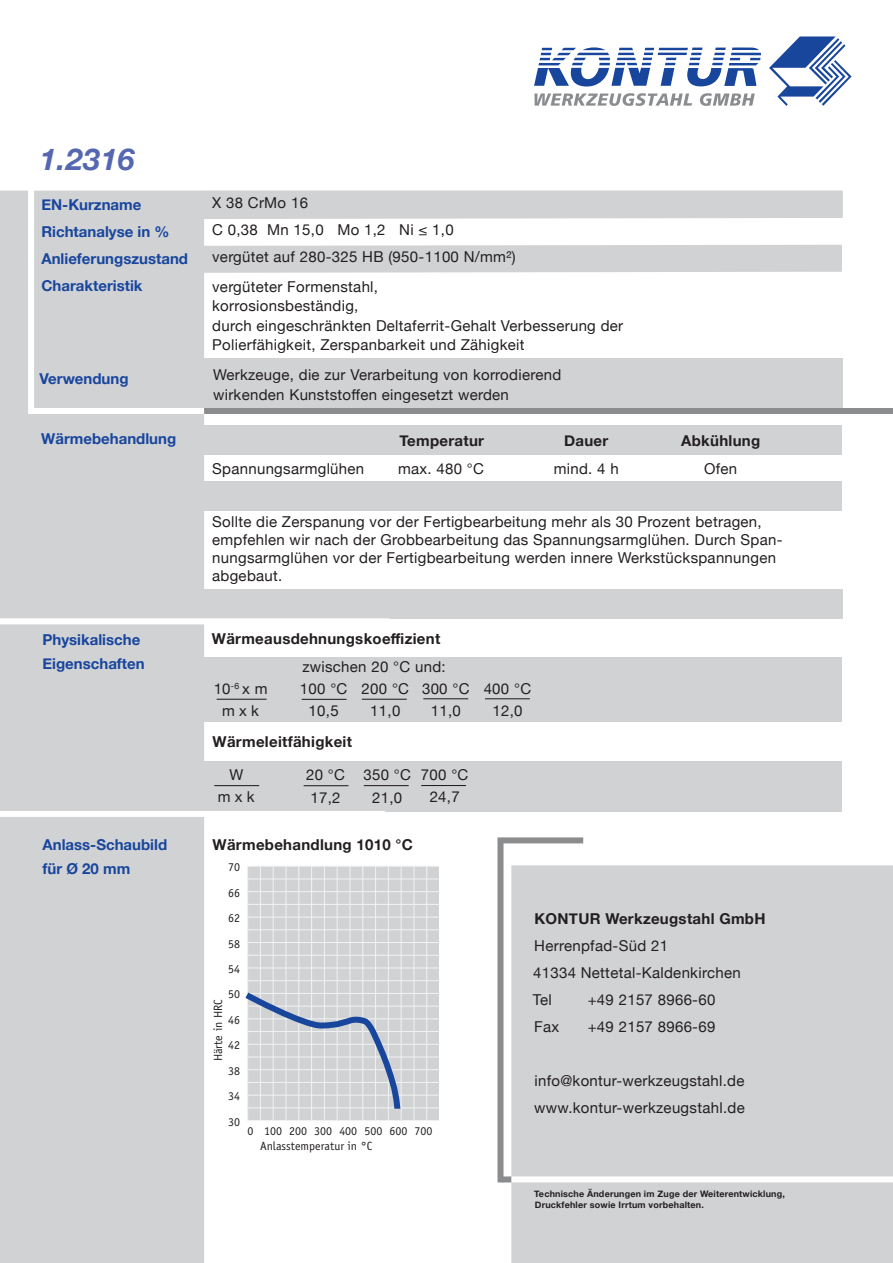
<style>
.page{position:relative;width:893px;height:1263px;background:#fff}
.page>*{position:absolute;margin:0;border:0;box-sizing:border-box;transform-origin:0 0}
.t1{font:italic 700 30px "Helvetica Neue";color:#5467b0}
._10_16_Tabulatoren{font:15px/22.5px "Helvetica Neue";letter-spacing:.02em;color:#231f20;text-align:center}
._10_13{font:15px/19.5px "Helvetica Neue";letter-spacing:.02em;color:#231f20}
._10_18{font:15px/27px "Helvetica Neue";letter-spacing:.02em;color:#231f20}
.Links{font:700 15px/27px "Helvetica Neue";color:#18469d}
._10_16_Tabulatoren-2{font:700 15px "Helvetica Neue";letter-spacing:.02em;color:#231f20}
.t2{font:12px/25.5px "ITC Officina Sans";color:#231f20;text-align:justify}
._10_18-2{font:700 9px/10.8px "Helvetica Neue";letter-spacing:.02em;color:#231f20}
</style>
<div class="page">
<div style="left:204px;top:359px;width:638px;height:50px;background:#d1d2d4"></div>
<div style="left:0;top:191px;width:204px;height:1072px;background:#d1d2d4"></div>
<div style="left:511px;top:865px;width:382px;height:398px;background:#d1d2d4"></div>
<svg style="left:534px;top:47px;width:227px;height:40px"></svg>
<svg style="left:769px;top:36px;width:83px;height:70px"></svg>
<svg style="left:534px;top:93px;width:158px;height:13px"></svg>
<svg style="left:700px;top:93px;width:55px;height:13px"></svg>
<div style="left:284px;top:190px;width:559px;height:29px;background:#d1d2d4"></div>
<div style="left:284px;top:245px;width:558px;height:28px;background:#d1d2d4"></div>
<svg style="left:25px;top:190px;width:259px;height:227px"></svg>
<div style="left:204px;top:408px;width:689px;height:6px;background:#8b8c8e"></div>
<div style="left:502px;top:1176px;width:10px;height:6px;background:#8b8c8e"></div>
<div style="left:511px;top:1176px;width:382px;height:6px;background:#fff"></div>
<div style="left:497px;top:837px;width:6px;height:345px;background:#8b8c8e"></div>
<div style="left:204px;top:425px;width:638px;height:30px;background:#d1d2d4"></div>
<div style="left:204px;top:481px;width:638px;height:29px;background:#d1d2d4"></div>
<div style="left:204px;top:761px;width:638px;height:50px;background:#d1d2d4"></div>
<div style="left:0;top:811px;width:385px;height:6px;background:#fff"></div>
<div style="left:204px;top:589px;width:638px;height:30px;background:#d1d2d4"></div>
<div style="left:0;top:618px;width:389px;height:6px;background:#fff"></div>
<div style="left:204px;top:657px;width:638px;height:65px;background:#d1d2d4"></div>
<div style="left:503px;top:837px;width:80px;height:6px;background:#8b8c8e"></div>
<svg style="left:247px;top:866px;width:192px;height:255px;background:#d3d4d6"></svg>
<hr style="left:248px;top:1107px;width:191px;height:1px;background:#f2f3f4">
<hr style="left:248px;top:1095px;width:191px;height:1px;background:#f2f3f4">
<hr style="left:248px;top:1082px;width:191px;height:1px;background:#f2f3f4">
<hr style="left:248px;top:1069px;width:191px;height:1px;background:#f2f3f4">
<hr style="left:248px;top:1056px;width:191px;height:1px;background:#f2f3f4">
<hr style="left:248px;top:1044px;width:191px;height:1px;background:#f2f3f4">
<hr style="left:248px;top:1031px;width:191px;height:1px;background:#f2f3f4">
<hr style="left:248px;top:1018px;width:191px;height:1px;background:#f2f3f4">
<hr style="left:248px;top:1006px;width:191px;height:1px;background:#f2f3f4">
<hr style="left:248px;top:993px;width:191px;height:1px;background:#f2f3f4">
<hr style="left:248px;top:980px;width:191px;height:1px;background:#f2f3f4">
<hr style="left:248px;top:967px;width:191px;height:1px;background:#f2f3f4">
<hr style="left:248px;top:955px;width:191px;height:1px;background:#f2f3f4">
<hr style="left:248px;top:942px;width:191px;height:1px;background:#f2f3f4">
<hr style="left:248px;top:929px;width:191px;height:1px;background:#f2f3f4">
<hr style="left:248px;top:917px;width:191px;height:1px;background:#f2f3f4">
<hr style="left:248px;top:904px;width:191px;height:1px;background:#f2f3f4">
<hr style="left:248px;top:891px;width:191px;height:1px;background:#f2f3f4">
<hr style="left:248px;top:878px;width:191px;height:1px;background:#f2f3f4">
<hr style="left:426px;top:866px;width:1px;height:254px;background:#f2f3f4">
<hr style="left:414px;top:866px;width:1px;height:254px;background:#f2f3f4">
<hr style="left:401px;top:866px;width:1px;height:254px;background:#f2f3f4">
<hr style="left:388px;top:866px;width:1px;height:254px;background:#f2f3f4">
<hr style="left:375px;top:866px;width:1px;height:254px;background:#f2f3f4">
<hr style="left:362px;top:866px;width:1px;height:254px;background:#f2f3f4">
<hr style="left:350px;top:866px;width:1px;height:254px;background:#f2f3f4">
<hr style="left:337px;top:866px;width:1px;height:254px;background:#f2f3f4">
<hr style="left:324px;top:866px;width:1px;height:254px;background:#f2f3f4">
<hr style="left:311px;top:866px;width:1px;height:254px;background:#f2f3f4">
<hr style="left:298px;top:866px;width:1px;height:254px;background:#f2f3f4">
<hr style="left:286px;top:866px;width:1px;height:254px;background:#f2f3f4">
<hr style="left:273px;top:866px;width:1px;height:254px;background:#f2f3f4">
<hr style="left:260px;top:866px;width:1px;height:254px;background:#f2f3f4">
<svg style="left:245px;top:989px;width:159px;height:126px;background:#c9cdd5"></svg>
<hr style="left:302px;top:699px;width:45px;height:1px;background:#231f20">
<hr style="left:362px;top:699px;width:45px;height:1px;background:#231f20">
<hr style="left:423px;top:698px;width:45px;height:1px;background:#231f20">
<hr style="left:485px;top:698px;width:45px;height:1px;background:#231f20">
<hr style="left:304px;top:785px;width:44px;height:1px;background:#231f20">
<hr style="left:214px;top:785px;width:45px;height:1px;background:#231f20">
<hr style="left:364px;top:785px;width:45px;height:1px;background:#231f20">
<hr style="left:421px;top:785px;width:45px;height:1px;background:#231f20">
<hr style="left:217px;top:699px;width:50px;height:1px;background:#231f20">
<p class="t1" style="left:40px;top:136px;width:96px">1.2316</p>
<p class="Links" style="left:41px;top:191px;width:148px">EN-Kurzname<br>Richtanalyse in %<br>Anlieferungszustand<br>Charakteristik</p>
<p class="Links" style="left:40px;top:365px;width:90px">Verwendung</p>
<p class="Links" style="left:41px;top:426px;width:136px">Wärmebehandlung</p>
<p class="Links" style="left:43px;top:628px;width:104px;line-height:24px">Physikalische<br>Eigenschaften</p>
<p class="Links" style="left:43px;top:833px;width:126px;line-height:24px">Anlass-Schaubild für Ø 20 mm</p>
<p class="_10_18" style="left:212px;top:190px;width:305px">X 38 CrMo 16<br>C 0,38 Mn 15,0 Mo 1,2 Ni ≤ 1,0<br>vergütet auf 280-325 HB (950-1100 N/mm²)</p>
<p class="_10_13" style="left:212px;top:278px;width:167px">vergüteter Formenstahl,</p>
<p class="_10_13" style="left:212px;top:297px;width:148px">korrosionsbeständig,</p>
<p class="_10_13" style="left:212px;top:317px;width:413px">durch eingeschränkten Deltaferrit-Gehalt Verbesserung der</p>
<p class="_10_13" style="left:212px;top:336px;width:314px">Polierfähigkeit, Zerspanbarkeit und Zähigkeit</p>
<p class="_10_13" style="left:213px;top:366px;width:350px">Werkzeuge, die zur Verarbeitung von korrodierend wirkenden Kunststoffen eingesetzt werden</p>
<p class="_10_16_Tabulatoren-2" style="left:399px;top:428px;width:86px">Temperatur</p>
<p class="_10_16_Tabulatoren-2" style="left:564px;top:428px;width:46px">Dauer</p>
<p class="_10_16_Tabulatoren-2" style="left:681px;top:428px;width:81px">Abkühlung</p>
<p class="_10_16_Tabulatoren" style="left:212px;top:458px;width:154px">Spannungsarmglühen</p>
<p class="_10_16_Tabulatoren" style="left:398px;top:458px;width:87px">max. 480 °C</p>
<p class="_10_16_Tabulatoren" style="left:554px;top:458px;width:66px">mind. 4 h</p>
<p class="_10_16_Tabulatoren" style="left:704px;top:458px;width:35px">Ofen</p>
<p class="_10_16_Tabulatoren" style="left:212px;top:514px;width:572px;line-height:18px;text-align:left">Sollte die Zerspanung vor der Fertigbearbeitung mehr als 30 Prozent betragen, empfehlen wir nach der Grobbearbeitung das Spannungsarmglühen. Durch Span&shy;nungsarmglühen vor der Fertigbearbeitung werden innere Werkstückspannungen abgebaut.</p>
<p class="_10_16_Tabulatoren-2" style="left:212px;top:627px;width:230px">Wärmeausdehnungskoeffizient</p>
<p class="_10_16_Tabulatoren" style="left:214px;top:678px;width:55px">10<sup>-6</sup> x m m x k</p>
<p class="_10_16_Tabulatoren" style="left:302px;top:657px;width:145px">zwischen 20 °C und:</p>
<p class="_10_16_Tabulatoren" style="left:300px;top:678px;width:49px">100 °C<br>10,5</p>
<p class="_10_16_Tabulatoren" style="left:362px;top:678px;width:49px">200 °C<br>11,0</p>
<p class="_10_16_Tabulatoren" style="left:422px;top:678px;width:49px">300 °C<br>11,0</p>
<p class="_10_16_Tabulatoren" style="left:484px;top:678px;width:49px">400 °C<br>12,0</p>
<p class="_10_16_Tabulatoren-2" style="left:213px;top:730px;width:141px">Wärmeleitfähigkeit</p>
<p class="_10_16_Tabulatoren" style="left:218px;top:764px;width:38px">W<br>m x k</p>
<p class="_10_16_Tabulatoren" style="left:363px;top:764px;width:49px">350 °C<br>21,0</p>
<p class="_10_16_Tabulatoren" style="left:421px;top:764px;width:49px">700 °C<br>24,7</p>
<p class="_10_16_Tabulatoren" style="left:306px;top:764px;width:40px;text-align:left">20 °C<br>17,2</p>
<p class="_10_16_Tabulatoren-2" style="left:213px;top:833px;width:202px">Wärmebehandlung 1010 °C</p>
<p class="t2" style="left:228px;top:854px;width:13px">70<br>66<br>62<br>58<br>54<br>50<br>46<br>42<br>38<br>34<br>30</p>
<p class="t2" style="left:205px;top:1061px;width:64px;rotate:-90deg">Härte in HRC</p>
<p class="t2" style="left:260px;top:1123px;width:174px;line-height:15px;text-indent:-12px">0 100 200 300 400 500 600 700<br>Anlasstemperatur in °C</p>
<p class="_10_16_Tabulatoren-2" style="left:534px;top:906px;width:233px">KONTUR Werkzeugstahl GmbH</p>
<p class="_10_18" style="left:534px;top:933px;width:135px">Herrenpfad-Süd 21</p>
<p class="_10_18" style="left:533px;top:960px;width:209px">41334 Nettetal-Kaldenkirchen</p>
<p class="_10_18" style="left:533px;top:987px;width:20px">Tel</p>
<p class="_10_18" style="left:588px;top:987px;width:129px">+49 2157 8966-60</p>
<p class="_10_18" style="left:534px;top:1014px;width:27px">Fax</p>
<p class="_10_18" style="left:588px;top:1014px;width:129px">+49 2157 8966-69</p>
<p class="_10_18" style="left:534px;top:1068px;width:212px">info@kontur-werkzeugstahl.de</p>
<p class="_10_18" style="left:534px;top:1095px;width:212px">www.kontur-werkzeugstahl.de</p>
<p class="_10_18-2" style="left:534px;top:1189px;width:252px">Technische Änderungen im Zuge der Weiterentwicklung,<br>Druckfehler sowie Irrtum vorbehalten.</p>
</div>
